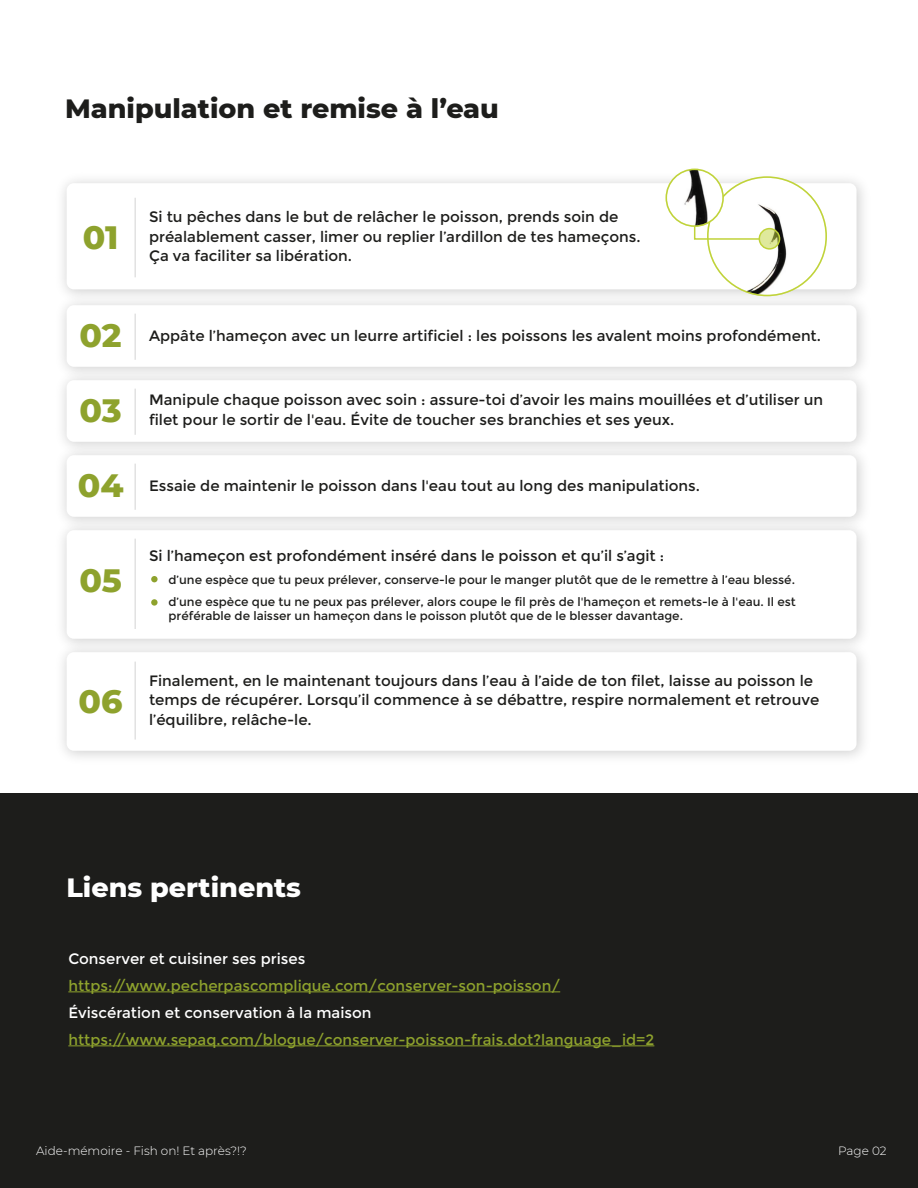
<style>
.page{position:relative;width:918px;height:1188px;background:#fff}
.page>*{position:absolute;margin:0;border:0;box-sizing:border-box;transform-origin:0 0}
.t1{font:800 33px "Montserrat";letter-spacing:-.005em;color:#8ea22d}
.t2{font:800 27px "Montserrat";color:#1d1d1b}
.t3{font:800 27px "Montserrat";color:#fff}
.t4{font:15px/19.5px "Montserrat";color:#1d1d1b}
.t5{font:15px "Montserrat";color:#8ea22d}
.t6{font:15px "Montserrat";color:#fff}
.t7{font:12px/22.5px "Montserrat";color:#1d1d1b}
.t8{font:300 12px "Montserrat";color:#fff}
</style>
<div class="page">
<div style="left:0;top:793px;width:918px;height:395px;background:#1d1d1b"></div>
<hr style="left:68px;top:991px;width:492px;height:1px;background:#8ea22d">
<hr style="left:68px;top:1045px;width:586px;height:1px;background:#8ea22d">
<img style="left:62px;top:168px;width:802px;height:121px">
<div style="left:67px;top:183px;width:790px;height:106px;background:#fff;border-radius:7px"></div>
<hr style="left:134px;top:198px;width:2px;height:79px;background:#e2e2e2">
<hr style="left:134px;top:314px;width:2px;height:46px;background:#e2e2e2">
<div style="left:67px;top:380px;width:790px;height:62px;background:#fff;border-radius:7px"></div>
<hr style="left:134px;top:389px;width:2px;height:46px;background:#e2e2e2">
<hr style="left:134px;top:464px;width:2px;height:46px;background:#e2e2e2">
<hr style="left:134px;top:662px;width:2px;height:78px;background:#e2e2e2">
<div style="left:67px;top:530px;width:790px;height:109px;background:#fff;border-radius:7px"></div>
<hr style="left:134px;top:539px;width:2px;height:90px;background:#e2e2e2">
<div style="left:151px;top:576px;width:7px;height:6px;background:#8ea22d;border-radius:50%"></div>
<div style="left:151px;top:599px;width:7px;height:7px;background:#8ea22d;border-radius:50%"></div>
<div style="left:708px;top:177px;width:118px;height:119px;background:#fff;border-radius:50%"></div>
<img style="left:708px;top:177px;width:82px;height:119px">
<div style="left:666px;top:169px;width:57px;height:57px;background:#fff;border-radius:50%"></div>
<img style="left:666px;top:169px;width:46px;height:57px">
<div style="left:666px;top:169px;width:58px;height:58px;border:2px solid #c0d339;border-radius:50%"></div>
<div style="left:759px;top:228px;width:21px;height:22px;border:2px solid #c0d339;border-radius:50%"></div>
<svg style="left:759px;top:229px;width:21px;height:20px"></svg>
<svg style="left:693px;top:225px;width:68px;height:15px"></svg>
<h2 class="t2" style="left:65px;top:89px;width:435px">Manipulation et remise à l’eau</h2>
<h1 class="t1" style="left:83px;top:213px;width:37px">01</h1>
<h1 class="t1" style="left:80px;top:311px;width:44px">02</h1>
<h1 class="t1" style="left:80px;top:386px;width:44px">03</h1>
<h1 class="t1" style="left:78px;top:461px;width:47px">04</h1>
<h1 class="t1" style="left:79px;top:556px;width:44px">05</h1>
<h1 class="t1" style="left:79px;top:677px;width:46px">06</h1>
<p class="t4" style="left:149px;top:208px;width:493px">Si tu pêches dans le but de relâcher le poisson, prends soin de préalablement casser, limer ou replier l’ardillon de tes hameçons.<br>Ça va faciliter sa libération.</p>
<p class="t4" style="left:149px;top:326px;width:674px">Appâte l’hameçon avec un leurre artificiel : les poissons les avalent moins profondément.</p>
<p class="t4" style="left:149px;top:391px;width:676px">Manipule chaque poisson avec soin : assure-toi d’avoir les mains mouillées et d’utiliser un filet pour le sortir de l'eau. Évite de toucher ses branchies et ses yeux.</p>
<p class="t4" style="left:149px;top:476px;width:553px">Essaie de maintenir le poisson dans l'eau tout au long des manipulations.</p>
<p class="t4" style="left:149px;top:547px;width:517px">Si l’hameçon est profondément inséré dans le poisson et qu’il s’agit :</p>
<p class="t7" style="left:169px;top:569px;width:629px">d’une espèce que tu peux prélever, conserve-le pour le manger plutôt que de le remettre à l’eau blessé. d’une espèce que tu ne peux pas prélever, alors coupe le fil près de l'hameçon et remets-le à l'eau. Il est</p>
<p class="t7" style="left:169px;top:605px;width:516px">préférable de laisser un hameçon dans le poisson plutôt que de le blesser davantage.</p>
<p class="t4" style="left:149px;top:671px;width:672px">Finalement, en le maintenant toujours dans l’eau à l’aide de ton filet, laisse au poisson le temps de récupérer. Lorsqu’il commence à se débattre, respire normalement et retrouve l’équilibre, relâche-le.</p>
<h2 class="t3" style="left:66px;top:868px;width:236px">Liens pertinents</h2>
<p class="t6" style="left:68px;top:950px;width:238px">Conserver et cuisiner ses prises</p>
<p class="t5" style="left:68px;top:977px;width:493px">https://www.pecherpascomplique.com/conserver-son-poisson/</p>
<p class="t6" style="left:68px;top:1004px;width:305px">Éviscération et conservation à la maison</p>
<p class="t5" style="left:68px;top:1031px;width:588px">https://www.sepaq.com/blogue/conserver-poisson-frais.dot?language_id=2</p>
<p class="t8" style="left:36px;top:1143px;width:212px">Aide-mémoire - Fish on! Et après?!?</p>
<p class="t8" style="left:838px;top:1143px;width:50px">Page 02</p>
</div>
